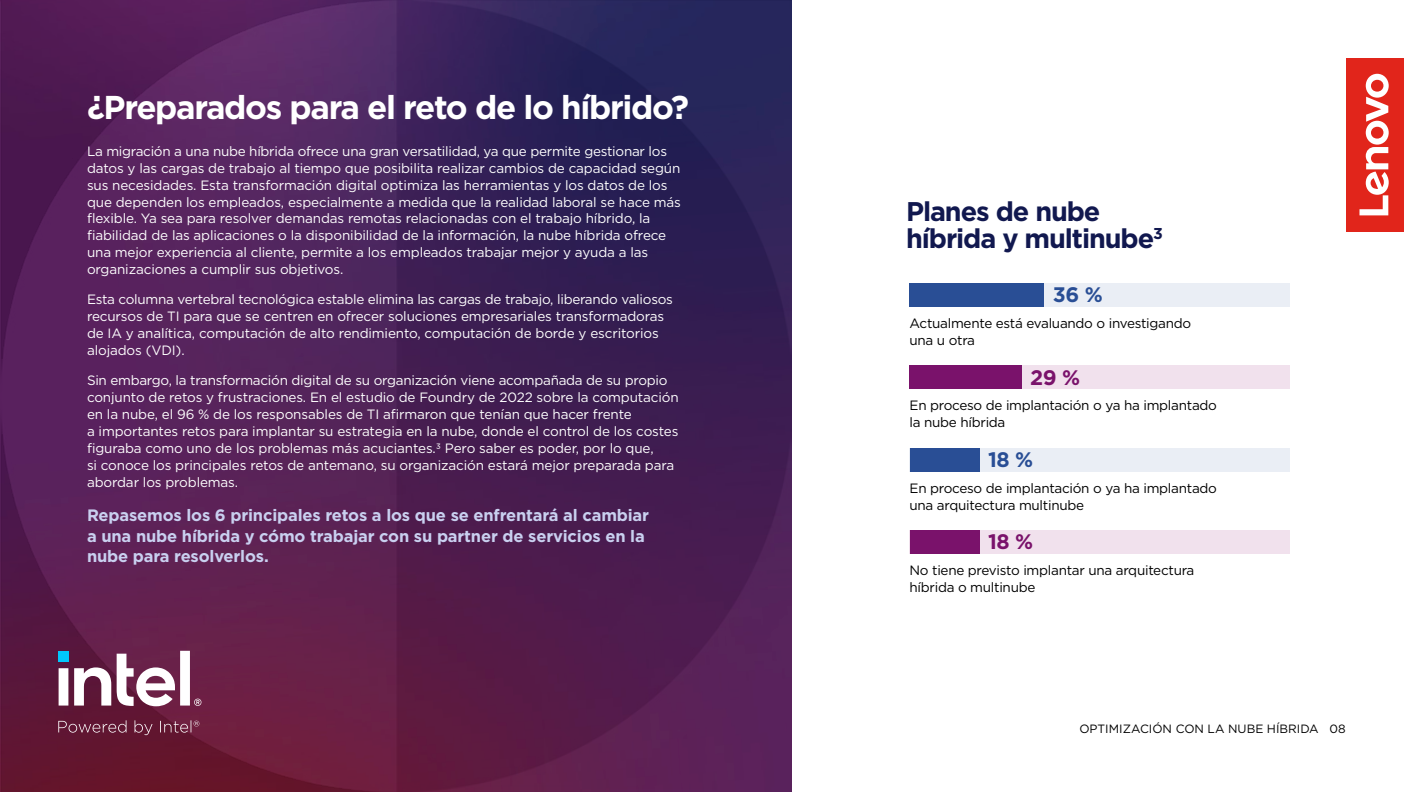
<style>
.page{position:relative;width:1404px;height:792px;background:#fff}
.page>*{position:absolute;margin:0;border:0;box-sizing:border-box;transform-origin:0 0}
.t1{font:700 33px "Gotham";letter-spacing:-.04em;color:#fff}
.t2{font:700 27px/27px "Gotham";letter-spacing:-.04em;color:#11184f}
.t3{font:700 21px "Gotham";color:#294e95}
.t4{font:700 21px "Gotham";color:#7a126b}
.t5{font:700 16.5px/20.7px "Gotham";letter-spacing:-.01em;color:#c9d0f0}
.t6{font:13.5px/16.8px "Gotham";letter-spacing:-.01em;color:#fff}
.t7{font:13.5px/16.8px "Gotham";letter-spacing:-.02em;color:#000}
.t8{font:12px "Gotham";color:#000}
</style>
<div class="page">
<img style="left:0;top:0;width:792px;height:792px">
<div style="left:910px;top:283px;width:380px;height:24px;background:#eaeef5"></div>
<div style="left:910px;top:283px;width:134px;height:24px;background:#294e95"></div>
<div style="left:910px;top:365px;width:380px;height:24px;background:#f1e1ed"></div>
<div style="left:910px;top:365px;width:112px;height:24px;background:#7a126b"></div>
<div style="left:910px;top:530px;width:380px;height:24px;background:#f1e1ed"></div>
<div style="left:910px;top:530px;width:70px;height:24px;background:#7a126b"></div>
<div style="left:910px;top:448px;width:380px;height:23px;background:#eaeef5"></div>
<div style="left:910px;top:448px;width:70px;height:23px;background:#294e95"></div>
<div style="left:1346px;top:58px;width:58px;height:173px;background:#e1251b"></div>
<svg style="left:1359px;top:74px;width:30px;height:141px"></svg>
<svg style="left:58px;top:720px;width:141px;height:15px;background:#76344d"></svg>
<div style="left:58px;top:651px;width:11px;height:11px;background:#00c7fc"></div>
<svg style="left:59px;top:650px;width:142px;height:56px"></svg>
<h1 class="t1" style="left:87px;top:85px;width:604px">¿Preparados para el reto de lo híbrido?</h1>
<p class="t6" style="left:87px;top:142px;width:596px">La migración a una nube híbrida ofrece una gran versatilidad, ya que permite gestionar los datos y las cargas de trabajo al tiempo que posibilita realizar cambios de capacidad según sus necesidades. Esta transformación digital optimiza las herramientas y los datos de los que dependen los empleados, especialmente a medida que la realidad laboral se hace más flexible. Ya sea para resolver demandas remotas relacionadas con el trabajo híbrido, la fiabilidad de las aplicaciones o la disponibilidad de la información, la nube híbrida ofrece una mejor experiencia al cliente, permite a los empleados trabajar mejor y ayuda a las organizaciones a cumplir sus objetivos.</p>
<p class="t6" style="left:87px;top:291px;width:587px">Esta columna vertebral tecnológica estable elimina las cargas de trabajo, liberando valiosos recursos de TI para que se centren en ofrecer soluciones empresariales transformadoras de IA y analítica, computación de alto rendimiento, computación de borde y escritorios alojados (VDI).</p>
<p class="t6" style="left:87px;top:372px;width:593px">Sin embargo, la transformación digital de su organización viene acompañada de su propio conjunto de retos y frustraciones. En el estudio de Foundry de 2022 sobre la computación en la nube, el 96 % de los responsables de TI afirmaron que tenían que hacer frente<br>a importantes retos para implantar su estrategia en la nube, donde el control de los costes figuraba como uno de los problemas más acuciantes.3 Pero saber es poder, por lo que,<br>si conoce los principales retos de antemano, su organización estará mejor preparada para abordar los problemas.</p>
<p class="t5" style="left:87px;top:504px;width:564px">Repasemos los 6 principales retos a los que se enfrentará al cambiar a una nube híbrida y cómo trabajar con su partner de servicios en la nube para resolverlos.</p>
<h2 class="t2" style="left:906px;top:198px;width:258px">Planes de nube híbrida y multinube<sup>3</sup></h2>
<h3 class="t3" style="left:1053px;top:281px;width:52px">36 %</h3>
<p class="t7" style="left:910px;top:314px;width:283px">Actualmente está evaluando o investigando una u otra</p>
<h3 class="t4" style="left:1030px;top:363px;width:52px">29 %</h3>
<p class="t7" style="left:910px;top:397px;width:309px">En proceso de implantación o ya ha implantado la nube híbrida</p>
<h3 class="t3" style="left:988px;top:445px;width:47px">18 %</h3>
<p class="t7" style="left:910px;top:479px;width:309px">En proceso de implantación o ya ha implantado una arquitectura multinube</p>
<h3 class="t4" style="left:988px;top:528px;width:47px">18 %</h3>
<p class="t7" style="left:910px;top:562px;width:286px">No tiene previsto implantar una arquitectura híbrida o multinube</p>
<p class="t8" style="left:1079px;top:721px;width:268px">OPTIMIZACIÓN CON LA NUBE HÍBRIDA 08</p>
</div>
